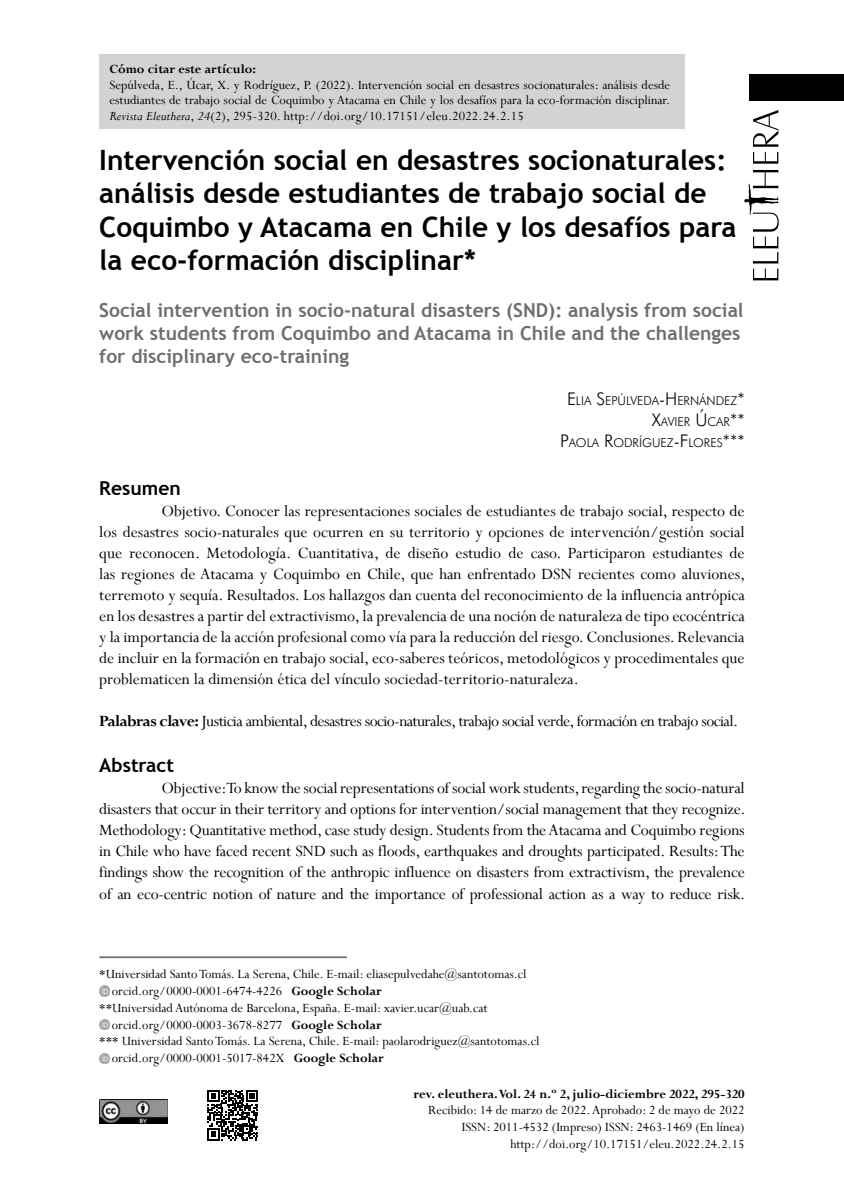
<style>
.page{position:relative;width:844px;height:1191px;background:#fff}
.page>*{position:absolute;margin:0;border:0;box-sizing:border-box;transform-origin:0 0}
.t1{font:700 28px/33.6px "Trebuchet MS";color:#000}
.t2{font:700 19.25px/23.1px "Trebuchet MS";color:#6d6e71}
.t3{font:700 19.25px "Trebuchet MS";color:#000}
.t4{font:17.5px/21px "Perpetua";letter-spacing:-.01em;color:#000;text-align:justify}
.t5{font:17.5px "Perpetua";letter-spacing:-.03em;color:#000}
.t6{font:14px/15.8px "Perpetua";color:#000;text-align:justify}
.t7{font:700 14px "Perpetua";color:#000}
.t8{font:300 12.25px/21px "Futura BT";color:#000;text-align:right}
.s1{font-style:italic}
.s2{font-size:17.5px}
.s3{font-weight:700}
</style>
<div class="page">
<div style="left:99px;top:55px;width:586px;height:74px;background:#d1d3d4"></div>
<img style="left:99px;top:1099px;width:68px;height:24px">
<svg style="left:744px;top:110px;width:34px;height:170px"></svg>
<div style="left:749px;top:75px;width:94px;height:26px;background:#000"></div>
<hr style="left:99px;top:956px;width:248px;height:2px;background:#6d6e71">
<svg style="left:99px;top:1019px;width:11px;height:10px"></svg>
<svg style="left:99px;top:1053px;width:11px;height:11px"></svg>
<svg style="left:99px;top:985px;width:11px;height:11px"></svg>
<svg style="left:207px;top:1090px;width:51px;height:50px"></svg>
<p class="t7" style="left:109px;top:60px;width:148px">Cómo citar este artículo:</p>
<p class="t6" style="left:109px;top:76px;width:562px">Sepúlveda, E., Úcar, X. y Rodríguez, P. (2022). Intervención social en desastres socionaturales: análisis desde estudiantes de trabajo social de Coquimbo y Atacama en Chile y los desafíos para la eco-formación disciplinar.<br><span class="s1">Revista Eleuthera</span>, <span class="s1">24</span>(2), 295-320. http://doi.org/10.17151/eleu.2022.24.2.15</p>
<h1 class="t1" style="left:99px;top:143px;width:638px">Intervención social en desastres socionaturales: análisis desde estudiantes de trabajo social de Coquimbo y Atacama en Chile y los desafíos para la eco-formación disciplinar*</h1>
<p class="t2" style="left:99px;top:298px;width:645px">Social intervention in socio-natural disasters (SND): analysis from social work students from Coquimbo and Atacama in Chile and the challenges for disciplinary eco-training</p>
<p class="t8" style="left:560px;top:390px;width:186px"><span class="s2">E</span>LIA <span class="s2">S</span>E PÚLVE DA<span class="s2">-H</span>E RNÁNDEZ<span class="s2">*<br>X</span>AVIE R <span class="s2">Ú</span> CAR<span class="s2">**<br>P</span>AOLA <span class="s2">R</span>ODRÍGUEZ<span class="s2">-F</span>LORES<span class="s2">***</span></p>
<p class="t3" style="left:99px;top:476px;width:83px">Resumen</p>
<p class="t4" style="left:99px;top:500px;width:647px;text-indent:62px">Objetivo. Conocer las representaciones sociales de estudiantes de trabajo social, respecto de los desastres socio-naturales que ocurren en su territorio y opciones de intervención/gestión social que reconocen. Metodología. Cuantitativa, de diseño estudio de caso. Participaron estudiantes de las regiones de Atacama y Coquimbo en Chile, que han enfrentado DSN recientes como aluviones, terremoto y sequía. Resultados. Los hallazgos dan cuenta del reconocimiento de la influencia antrópica en los desastres a partir del extractivismo, la prevalencia de una noción de naturaleza de tipo ecocéntrica y la importancia de la acción profesional como vía para la reducción del riesgo. Conclusiones. Relevancia de incluir en la formación en trabajo social, eco-saberes teóricos, metodológicos y procedimentales que problematicen la dimensión ética del vínculo sociedad-territorio-naturaleza.</p>
<p class="t5" style="left:99px;top:710px;width:640px"><span class="s3">Palabras clave:</span> Justicia ambiental, desastres socio-naturales, trabajo social verde, formación en trabajo social.</p>
<p class="t3" style="left:99px;top:753px;width:76px">Abstract</p>
<p class="t4" style="left:99px;top:777px;width:647px;text-indent:62px">Objective: To know the social representations of social work students, regarding the socio-natural disasters that occur in their territory and options for intervention/social management that they recognize.<br>Methodology: Quantitative method, case study design. Students from the Atacama and Coquimbo regions in Chile who have faced recent SND such as floods, earthquakes and droughts participated. Results: The findings show the recognition of the anthropic influence on disasters from extractivism, the prevalence of an eco-centric notion of nature and the importance of professional action as a way to reduce risk.</p>
<p class="t6" style="left:99px;top:966px;width:428px">*Universidad Santo Tomás. La Serena, Chile. E-mail: eliasepulvedahe@santotomas.cl</p>
<p class="t6" style="left:112px;top:982px;width:271px">orcid.org/0000-0001-6474-4226 <span class="s3">Google Scholar</span></p>
<p class="t6" style="left:99px;top:999px;width:389px">**Universidad Autónoma de Barcelona, España. E-mail: xavier.ucar@uab.cat</p>
<p class="t6" style="left:112px;top:1016px;width:271px">orcid.org/0000-0003-3678-8277 <span class="s3">Google Scholar</span></p>
<p class="t6" style="left:99px;top:1033px;width:442px">*** Universidad Santo Tomás. La Serena, Chile. E-mail: paolarodriguez@santotomas.cl</p>
<p class="t6" style="left:112px;top:1050px;width:273px">orcid.org/0000-0001-5017-842X <span class="s3">Google Scholar</span></p>
<p class="t7" style="left:413px;top:1084px;width:332px">rev. eleuthera. Vol. 24 n.º 2, julio-diciembre 2022, 295-320</p>
<p class="t6" style="left:428px;top:1101px;width:318px;line-height:16.8px;text-align:right">Recibido: 14 de marzo de 2022. Aprobado: 2 de mayo de 2022<br>ISSN: 2011-4532 (Impreso) ISSN: 2463-1469 (En línea) http://doi.org/10.17151/eleu.2022.24.2.15</p>
</div>
